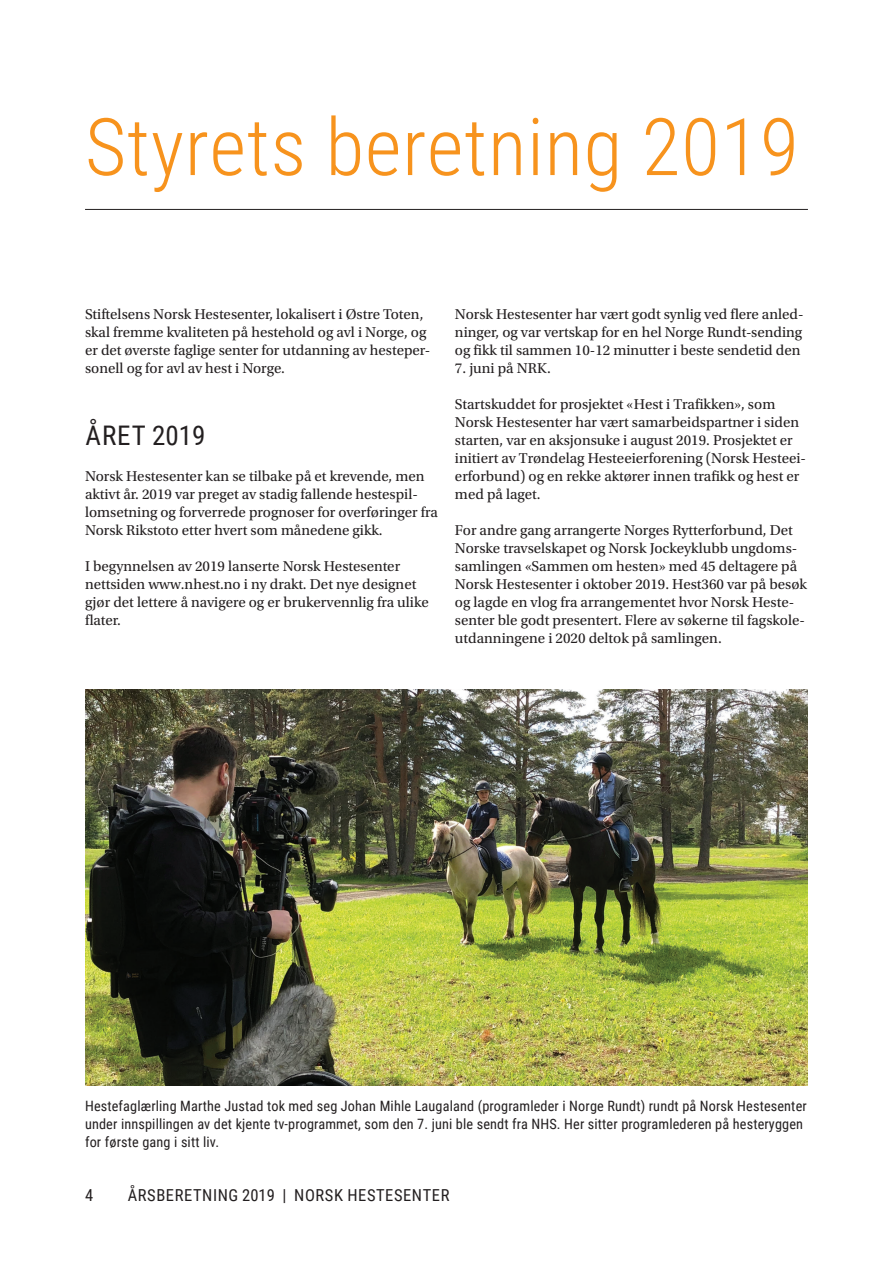
<style>
.page{position:relative;width:893px;height:1263px;background:#fff}
.page>*{position:absolute;margin:0;border:0;box-sizing:border-box;transform-origin:0 0}
.t1{font:300 79.5px "Roboto Condensed";letter-spacing:.01em;color:#f7931d}
.t2{font:27px "Roboto Condensed";letter-spacing:.015em;color:#231f20}
.t3{font:16.5px "Roboto Condensed";letter-spacing:.035em;color:#231f20}
.t4{font:15px/18px "Utopia Std";color:#231f20}
.t5{font:14.25px/18px "Roboto Condensed";letter-spacing:.01em;color:#231f20}
</style>
<div class="page">
<img style="left:85px;top:690px;width:723px;height:395px">
<hr style="left:85px;top:209px;width:723px;height:1px;background:#231f20">
<h1 class="t1" style="left:85px;top:91px;width:715px">Styrets beretning 2019</h1>
<p class="t4" style="left:85px;top:305px;width:347px">Stiftelsens Norsk Hestesenter, lokalisert i Østre Toten, skal fremme kvaliteten på hestehold og avl i Norge, og er det øverste faglige senter for utdanning av hesteper&shy;sonell og for avl av hest i Norge.</p>
<h2 class="t2" style="left:86px;top:417px;width:121px">ÅRET 2019</h2>
<p class="t4" style="left:85px;top:467px;width:354px">Norsk Hestesenter kan se tilbake på et krevende, men aktivt år. 2019 var preget av stadig fallende hestespil&shy;lomsetning og forverrede prognoser for overføringer fra Norsk Rikstoto etter hvert som månedene gikk.</p>
<p class="t4" style="left:85px;top:557px;width:345px">I begynnelsen av 2019 lanserte Norsk Hestesenter nettsiden www.nhest.no i ny drakt. Det nye designet gjør det lettere å navigere og er brukervennlig fra ulike flater.</p>
<p class="t4" style="left:455px;top:305px;width:350px;text-align:justify">Norsk Hestesenter har vært godt synlig ved flere anled&shy;ninger, og var vertskap for en hel Norge Rundt-sending og fikk til sammen 10-12 minutter i beste sendetid den</p>
<p class="t4" style="left:455px;top:359px;width:97px">7. juni på NRK.</p>
<p class="t4" style="left:455px;top:395px;width:353px">Startskuddet for prosjektet «Hest i Trafikken», som Norsk Hestesenter har vært samarbeidspartner i siden starten, var en aksjonsuke i august 2019. Prosjektet er initiert av Trøndelag Hesteeierforening (Norsk Hesteei&shy;erforbund) og en rekke aktører innen trafikk og hest er med på laget.</p>
<p class="t4" style="left:455px;top:521px;width:353px">For andre gang arrangerte Norges Rytterforbund, Det Norske travselskapet og Norsk Jockeyklubb ungdoms&shy;samlingen «Sammen om hesten» med 45 deltagere på Norsk Hestesenter i oktober 2019. Hest360 var på besøk og lagde en vlog fra arrangementet hvor Norsk Heste&shy;senter ble godt presentert. Flere av søkerne til fagskole&shy;utdanningene i 2020 deltok på samlingen.</p>
<p class="t5" style="left:85px;top:1096px;width:723px">Hestefaglærling Marthe Justad tok med seg Johan Mihle Laugaland (programleder i Norge Rundt) rundt på Norsk Hestesenter under innspillingen av det kjente tv-programmet, som den 7. juni ble sendt fra NHS. Her sitter programlederen på hesteryggen for første gang i sitt liv.</p>
<p class="t3" style="left:85px;top:1184px;width:10px">4</p>
<p class="t3" style="left:128px;top:1184px;width:323px">ÅRSBERETNING 2019 | NORSK HESTESENTER</p>
</div>
